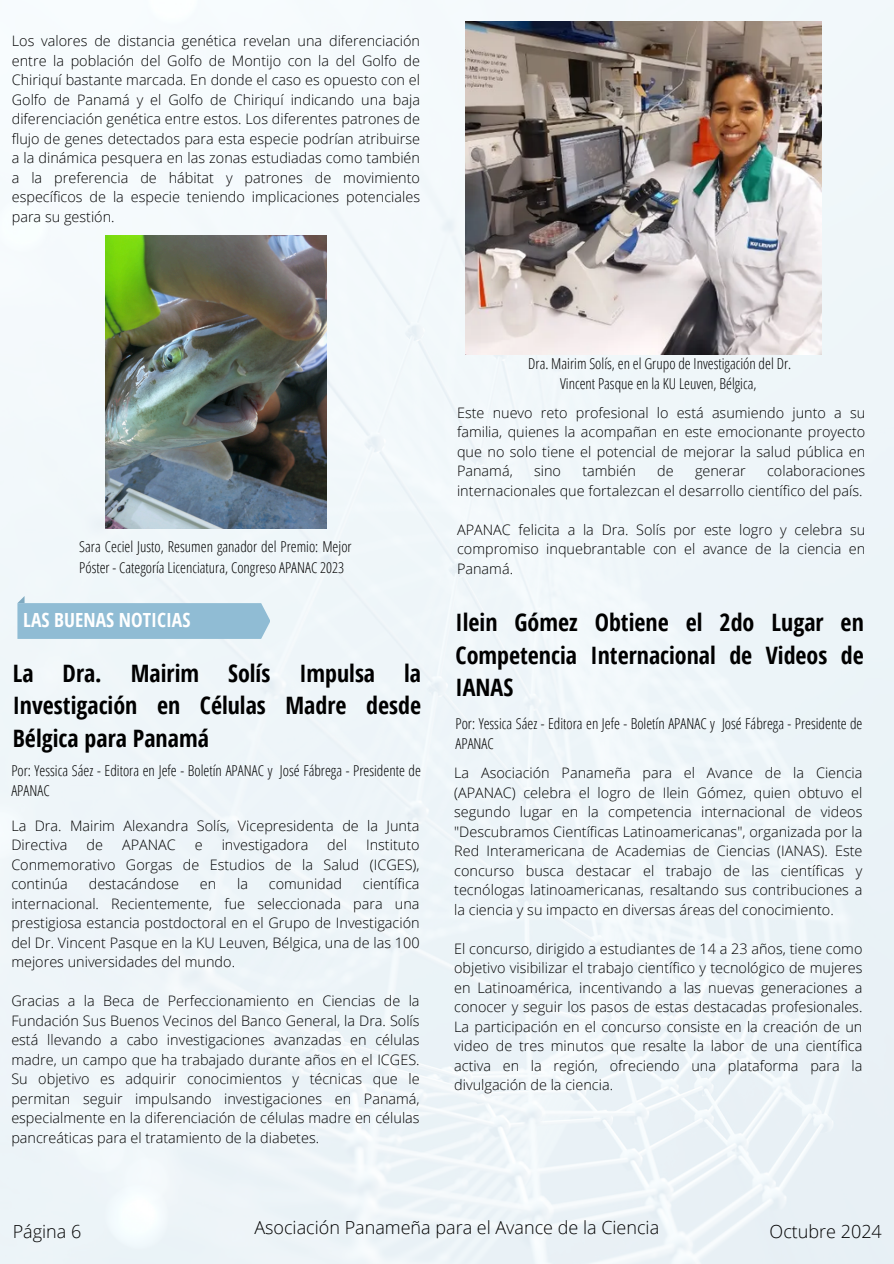
<style>
.page{position:relative;width:894px;height:1264px;background:#fff}
.page>*{position:absolute;margin:0;border:0;box-sizing:border-box;transform-origin:0 0}
.t1{font:700 24px/32.7px "Open Sans Condensed";color:#000;text-align:justify}
.t2{font:700 19.5px "Open Sans Condensed";color:#fff}
.t3{font:300 18px "Open Sans";color:#000}
.t4{font:300 15px/20.2px "Open Sans Condensed";color:#000}
.t5{font:300 14.4px/19.5px "Open Sans";color:#000;text-align:justify}
</style>
<div class="page">
<div style="left:0;top:0;width:893px;height:1263px;background:#eff6f9"></div>
<img style="left:105px;top:235px;width:221px;height:294px">
<svg style="left:17px;top:596px;width:253px;height:43px"></svg>
<img style="left:465px;top:22px;width:356px;height:333px">
<p class="t5" style="left:12px;top:31px;width:409px">Los valores de distancia genética revelan una diferenciación entre la población del Golfo de Montijo con la del Golfo de Chiriquí bastante marcada. En donde el caso es opuesto con el Golfo de Panamá y el Golfo de Chiriquí indicando una baja diferenciación genética entre estos. Los diferentes patrones de flujo de genes detectados para esta especie podrían atribuirse a la dinámica pesquera en las zonas estudiadas como también a la preferencia de hábitat y patrones de movimiento específicos de la especie teniendo implicaciones potenciales para su gestión.</p>
<p class="t4" style="left:79px;top:536px;width:274px">Sara Ceciel Justo, Resumen ganador del Premio: Mejor<br>Póster - Categoría Licenciatura, Congreso APANAC 2023</p>
<p class="t2" style="left:23px;top:606px;width:169px">LAS BUENAS NOTICIAS</p>
<p class="t1" style="left:13px;top:656px;width:409px">La Dra. Mairim Solís Impulsa la Investigación en Células Madre desde Bélgica para Panamá</p>
<p class="t4" style="left:11px;top:759px;width:411px">Por: Yessica Sáez - Editora en Jefe - Boletín APANAC y José Fábrega - Presidente de<br>APANAC</p>
<p class="t5" style="left:11px;top:815px;width:409px">La Dra. Mairim Alexandra Solís, Vicepresidenta de la Junta<br>Directiva</p>
<p class="t5" style="left:86px;top:835px;width:18px">de</p>
<p class="t5" style="left:122px;top:835px;width:55px">APANAC</p>
<p class="t5" style="left:195px;top:835px;width:9px">e</p>
<p class="t5" style="left:221px;top:835px;width:88px">investigadora</p>
<p class="t5" style="left:327px;top:835px;width:21px">del</p>
<p class="t5" style="left:11px;top:835px;width:409px;text-indent:354px">Instituto Conmemorativo Gorgas de Estudios de la Salud (ICGES), continúa</p>
<p class="t5" style="left:11px;top:874px;width:409px;text-indent:351px">científica internacional. Recientemente, fue seleccionada para una prestigiosa estancia postdoctoral en el Grupo de Investigación del Dr. Vincent Pasque en la KU Leuven, Bélgica, una de las 100 mejores universidades del mundo.</p>
<p class="t5" style="left:11px;top:990px;width:409px">Gracias a la Beca de Perfeccionamiento en Ciencias de la Fundación Sus Buenos Vecinos del Banco General, la Dra. Solís está llevando a cabo investigaciones avanzadas en células madre, un campo que ha trabajado durante años en el ICGES.<br>Su objetivo es adquirir conocimientos y técnicas que le permitan seguir impulsando investigaciones en Panamá, especialmente en la diferenciación de células madre en células pancreáticas para el tratamiento de la diabetes.</p>
<p class="t5" style="left:89px;top:874px;width:92px">destacándose</p>
<p class="t5" style="left:200px;top:874px;width:18px">en</p>
<p class="t5" style="left:237px;top:874px;width:12px">la</p>
<p class="t5" style="left:269px;top:874px;width:75px">comunidad</p>
<p class="t4" style="left:528px;top:352px;width:264px;text-align:center">Dra. Mairim Solís, en el Grupo de Investigación del Dr.<br>Vincent Pasque en la KU Leuven, Bélgica,</p>
<p class="t5" style="left:457px;top:402px;width:409px">Este nuevo reto profesional lo está asumiendo junto a su familia, quienes la acompañan en este emocionante proyecto que no solo tiene el potencial de mejorar la salud pública en Panamá,</p>
<p class="t5" style="left:534px;top:461px;width:28px">sino</p>
<p class="t5" style="left:582px;top:461px;width:55px">también</p>
<p class="t5" style="left:657px;top:461px;width:18px">de</p>
<p class="t5" style="left:694px;top:461px;width:52px">generar</p>
<p class="t5" style="left:457px;top:461px;width:409px;text-align:right">colaboraciones<br>internacionales que fortalezcan el desarrollo científico del país.</p>
<h1 class="t5" style="left:457px;top:519px;width:409px">APANAC felicita a la Dra. Solís por este logro y celebra su compromiso inquebrantable con el avance de la ciencia en Panamá.</h1>
<p class="t1" style="left:455px;top:605px;width:409px">Ilein Gómez Obtiene el 2do Lugar en Competencia Internacional de Videos de IANAS</p>
<h3 class="t4" style="left:455px;top:713px;width:408px">Por: Yessica Sáez - Editora en Jefe - Boletín APANAC y José Fábrega - Presidente de<br>APANAC</h3>
<h3 class="t5" style="left:454px;top:763px;width:409px">La Asociación Panameña para el Avance de la Ciencia (APANAC) celebra el logro de Ilein Gómez, quien obtuvo el segundo lugar en la competencia internacional de videos "Descubramos Científicas Latinoamericanas", organizada por la Red Interamericana de Academias de Ciencias (IANAS). Este concurso busca destacar el trabajo de las científicas y tecnólogas latinoamericanas, resaltando sus contribuciones a la ciencia y su impacto en diversas áreas del conocimiento.</h3>
<h3 class="t5" style="left:454px;top:938px;width:409px">El concurso, dirigido a estudiantes de 14 a 23 años, tiene como objetivo visibilizar el trabajo científico y tecnológico de mujeres en Latinoamérica, incentivando a las nuevas generaciones a conocer y seguir los pasos de estas destacadas profesionales.<br>La participación en el concurso consiste en la creación de un video de tres minutos que resalte la labor de una científica activa en la región, ofreciendo una plataforma para la divulgación de la ciencia.</h3>
<p class="t3" style="left:13px;top:1218px;width:70px">Página 6</p>
<h2 class="t3" style="left:254px;top:1214px;width:406px">Asociación Panameña para el Avance de la Ciencia</h2>
<h1 class="t3" style="left:769px;top:1218px;width:114px">Octubre 2024</h1>
</div>
